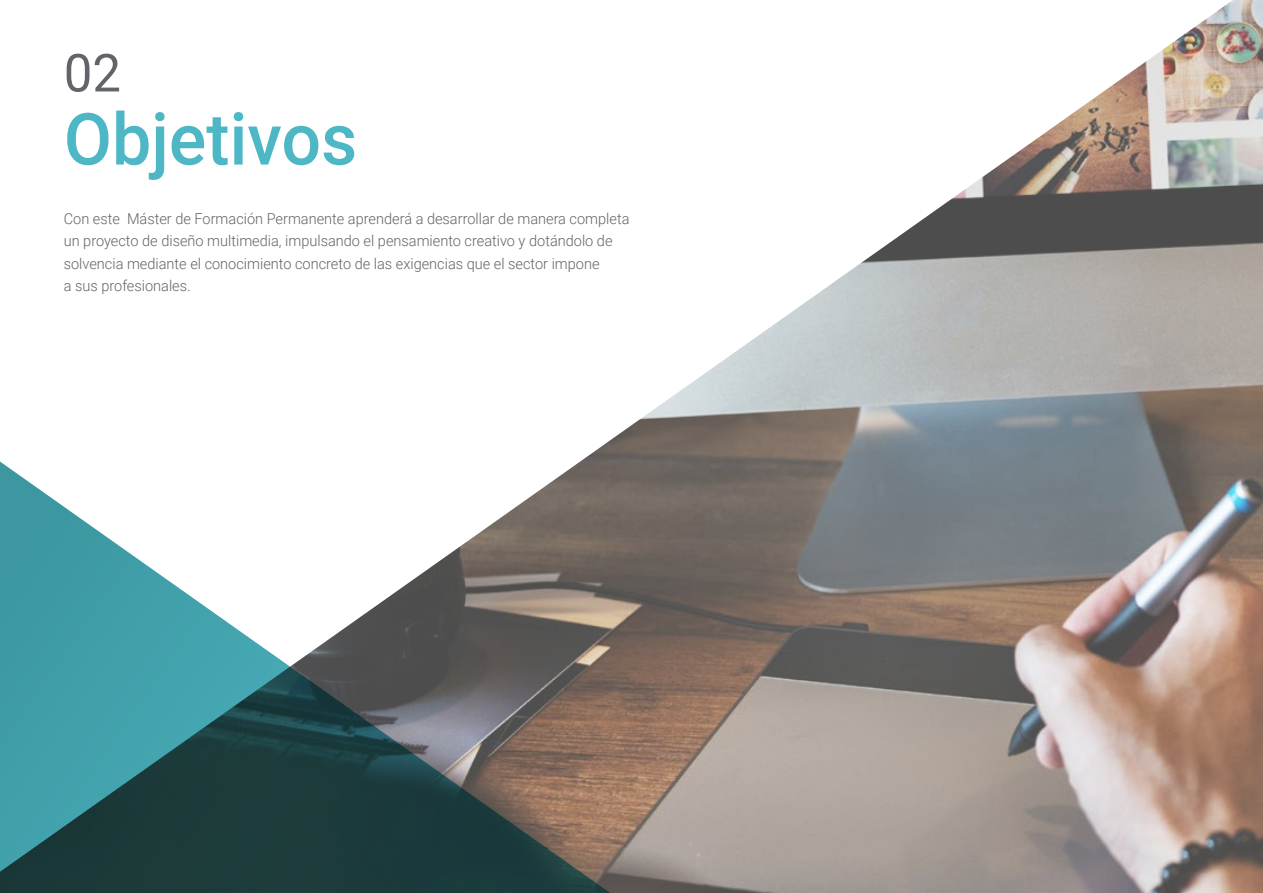
<style>
.page{position:relative;width:1263px;height:893px;background:#fff}
.page>*{position:absolute;margin:0;border:0;box-sizing:border-box;transform-origin:0 0}
.t1{font:500 72px "Roboto";color:#4db7c5}
.t2{font:52.5px "Roboto";color:#61646a}
.t3{font:300 15px/22.5px "Roboto";color:#61646a}
</style>
<div class="page">
<img style="left:602px;top:0;width:661px;height:893px">
<svg style="left:0;top:446px;width:640px;height:447px"></svg>
<h2 class="t2" style="left:64px;top:36px;width:59px">02</h2>
<h1 class="t1" style="left:64px;top:89px;width:295px">Objetivos</h1>
<p class="t3" style="left:64px;top:207px;width:567px">Con este Máster de Formación Permanente aprenderá a desarrollar de manera completa un proyecto de diseño multimedia, impulsando el pensamiento creativo y dotándolo de solvencia mediante el conocimiento concreto de las exigencias que el sector impone<br>a sus profesionales.</p>
</div>
